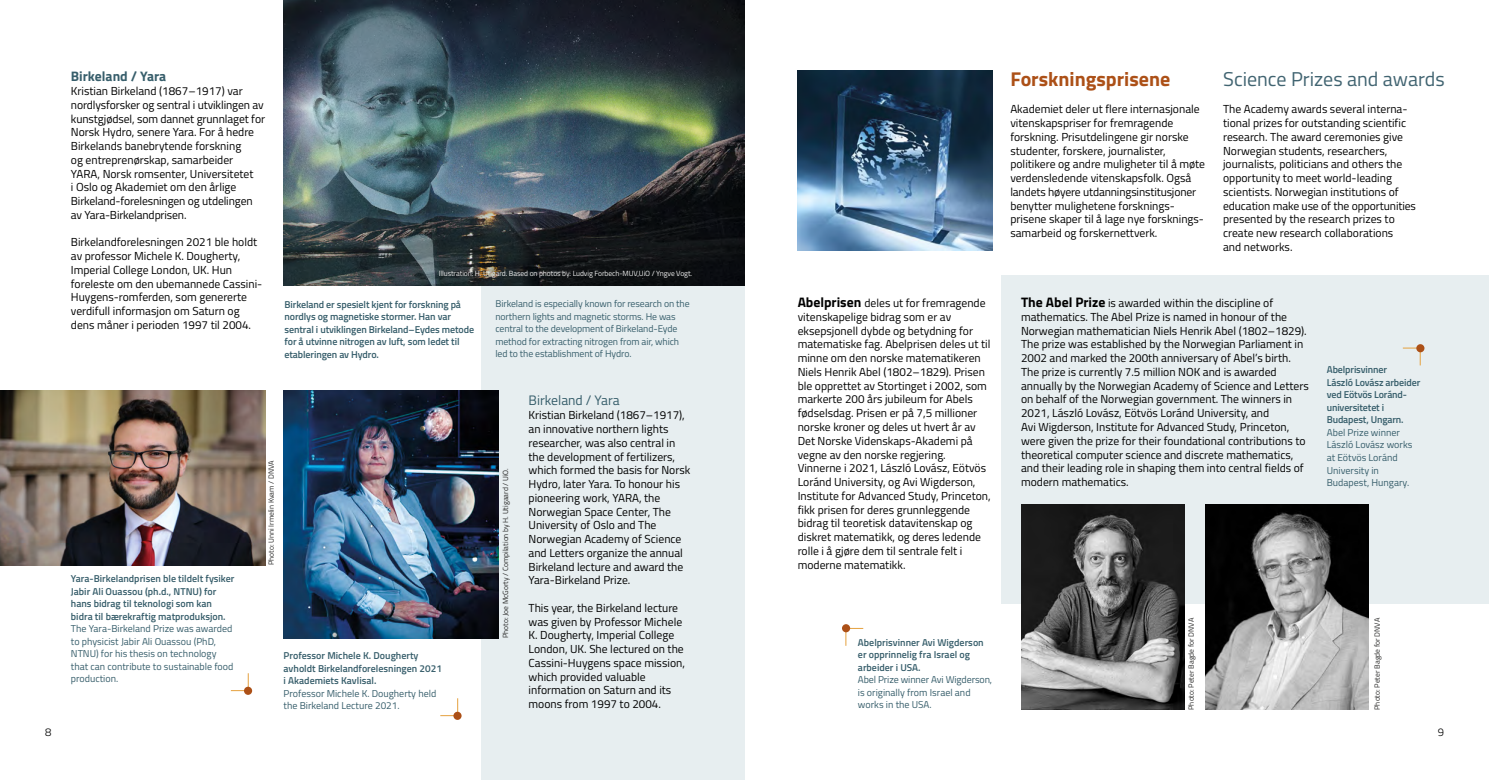
<style>
.page{position:relative;width:1489px;height:780px;background:#fff}
.page>*{position:absolute;margin:0;border:0;box-sizing:border-box;transform-origin:0 0}
.t1{font:20px "Titillium";color:#416471}
.t2{font:700 20px "Titillium";color:#ac5017}
.t3{font:700 13.75px "Titillium";color:#375e6b}
.t4{font:13.75px "Titillium";color:#375e6b}
.t5{font:11.62px/13.8px "Titillium";color:#000}
.t6{font:300 11.25px "Titillium";color:#000}
.t7{font:600 10px/12.5px "Titillium";letter-spacing:-.005em;color:#375e6b}
.t8{font:10px/12.5px "Titillium";color:#375e6b}
.t9{font:9.75px/12.5px "Titillium";letter-spacing:-.01em;color:#375e6b}
.t10{font:7.5px "Titillium";color:#282827}
.t11{font:7.5px "Titillium";letter-spacing:-.01em;color:#ededed}
.s1{font-weight:700;font-size:13.75px}
</style>
<div class="page">
<div style="left:1001px;top:275px;width:487px;height:328px;background:#e7eef0"></div>
<div style="left:481px;top:200px;width:263px;height:580px;background:#e7eef0"></div>
<img style="left:283px;top:0;width:461px;height:285px">
<img style="left:283px;top:390px;width:216px;height:248px">
<img style="left:0;top:390px;width:266px;height:175px">
<svg style="left:230px;top:673px;width:19px;height:18px"></svg>
<div style="left:244px;top:686px;width:8px;height:8px;background:#ac5017;border-radius:50%"></div>
<svg style="left:440px;top:698px;width:18px;height:18px"></svg>
<div style="left:453px;top:711px;width:8px;height:8px;background:#ac5017;border-radius:50%"></div>
<svg style="left:845px;top:627px;width:18px;height:19px"></svg>
<div style="left:842px;top:624px;width:8px;height:8px;background:#ac5017;border-radius:50%"></div>
<svg style="left:1402px;top:347px;width:18px;height:19px"></svg>
<div style="left:1416px;top:344px;width:8px;height:8px;background:#ac5017;border-radius:50%"></div>
<img style="left:797px;top:71px;width:195px;height:179px">
<img style="left:1020px;top:504px;width:164px;height:205px">
<img style="left:1204px;top:504px;width:164px;height:205px">
<p class="t3" style="left:71px;top:66px;width:97px">Birkeland / Yara</p>
<p class="t5" style="left:71px;top:83px;width:196px">Kristian Birkeland (1867–1917) var nordlysforsker og sentral i utviklingen av kunstgjødsel, som dannet grunnlaget for Norsk Hydro, senere Yara. For å hedre Birkelands banebrytende forskning<br>og entreprenørskap, samarbeider YARA, Norsk romsenter, Universitetet<br>i Oslo og Akademiet om den årlige Birkeland-forelesningen og utdelingen av Yara-Birkelandprisen.</p>
<p class="t5" style="left:71px;top:235px;width:193px">Birkelandforelesningen 2021 ble holdt av professor Michele K. Dougherty, Imperial College London, UK. Hun foreleste om den ubemannede Cassini-Huygens-romferden, som genererte verdifull informasjon om Saturn og dens måner i perioden 1997 til 2004.</p>
<p class="t7" style="left:71px;top:572px;width:165px">Yara-Birkelandprisen ble tildelt fysiker Jabir Ali Ouassou (ph.d., NTNU) for hans bidrag til teknologi som kan bidra til bærekraftig matproduksjon.</p>
<p class="t8" style="left:71px;top:622px;width:164px">The Yara-Birkeland Prize was awarded to physicist Jabir Ali Ouassou (PhD,<br>NTNU) for his thesis on technology that can contribute to sustainable food production.</p>
<p class="t10" style="left:266px;top:565px;width:106px;rotate:-90deg">Photo: Unni Irmelin Kvam / DNVA</p>
<p class="t11" style="left:438px;top:268px;width:255px">Illustration: H. Utigard. Based on photos by: Ludvig Forbech-MUV,UiO / Yngve Vogt.</p>
<p class="t7" style="left:284px;top:297px;width:191px">Birkeland er spesielt kjent for forskning på nordlys og magnetiske stormer. Han var sentral i utviklingen Birkeland–Eydes metode for å utvinne nitrogen av luft, som ledet til etableringen av Hydro.</p>
<p class="t9" style="left:495px;top:297px;width:196px">Birkeland is especially known for research on the northern lights and magnetic storms. He was central to the development of Birkeland-Eyde method for extracting nitrogen from air, which led to the establishment of Hydro.</p>
<p class="t4" style="left:528px;top:390px;width:93px">Birkeland / Yara</p>
<p class="t5" style="left:528px;top:407px;width:163px">Kristian Birkeland (1867–1917), an innovative northern lights researcher, was also central in the development of fertilizers, which formed the basis for Norsk<br>Hydro, later Yara. To honour his pioneering work, YARA, the<br>Norwegian Space Center, The<br>University of Oslo and The<br>Norwegian Academy of Science and Letters organize the annual<br>Birkeland lecture and award the<br>Yara-Birkeland Prize.</p>
<p class="t5" style="left:528px;top:600px;width:158px">This year, the Birkeland lecture was given by Professor Michele<br>K. Dougherty, Imperial College<br>London, UK. She lectured on the<br>Cassini-Huygens space mission, which provided valuable information on Saturn and its moons from 1997 to 2004.</p>
<p class="t10" style="left:500px;top:638px;width:172px;rotate:-90deg">Photo: Joe McGorty / Compilation by H. Utigaard / UiO.</p>
<p class="t7" style="left:283px;top:648px;width:160px">Professor Michele K. Dougherty avholdt Birkelandforelesningen 2021 i Akademiets Kavlisal.</p>
<p class="t8" style="left:283px;top:686px;width:154px">Professor Michele K. Dougherty held the Birkeland Lecture 2021.</p>
<p class="t5" style="left:797px;top:295px;width:195px"><span class="s1">Abelprisen</span> deles ut for fremragende vitenskapelige bidrag som er av eksepsjonell dybde og betydning for matematiske fag. Abelprisen deles ut til minne om den norske matematikeren Niels Henrik Abel (1802–1829). Prisen ble opprettet av Stortinget i 2002, som markerte 200 års jubileum for Abels fødselsdag. Prisen er på 7,5 millioner norske kroner og deles ut hvert år av Det Norske Videnskaps-Akademi på vegne av den norske regjering.<br>Vinnerne i 2021, László Lovász, Eötvös Loránd University, og Avi Wigderson, Institute for Advanced Study, Princeton, fikk prisen for deres grunnleggende bidrag til teoretisk datavitenskap og diskret matematikk, og deres ledende rolle i å gjøre dem til sentrale felt i moderne matematikk.</p>
<h1 class="t2" style="left:1010px;top:64px;width:161px">Forskningsprisene</h1>
<h1 class="t1" style="left:1223px;top:64px;width:223px">Science Prizes and awards</h1>
<p class="t5" style="left:1010px;top:102px;width:196px">Akademiet deler ut flere internasjonale vitenskapspriser for fremragende forskning. Prisutdelingene gir norske studenter, forskere, journalister, politikere og andre muligheter til å møte verdensledende vitenskapsfolk. Også landets høyere utdanningsinstitusjoner benytter mulighetene forsknings&shy;prisene skaper til å lage nye forsknings&shy;samarbeid og forskernettverk.</p>
<p class="t5" style="left:1222px;top:102px;width:194px">The Academy awards several interna&shy;tional prizes for outstanding scientific research. The award ceremonies give Norwegian students, researchers, journalists, politicians and others the opportunity to meet world-leading scientists. Norwegian institutions of education make use of the opportunities presented by the research prizes to create new research collaborations<br>and networks.</p>
<p class="t5" style="left:1020px;top:295px;width:289px"><span class="s1">The Abel Prize</span> is awarded within the discipline of mathematics. The Abel Prize is named in honour of the Norwegian mathematician Niels Henrik Abel (1802–1829).<br>The prize was established by the Norwegian Parliament in 2002 and marked the 200th anniversary of Abel’s birth.<br>The prize is currently 7.5 million NOK and is awarded annually by the Norwegian Academy of Science and Letters on behalf of the Norwegian government. The winners in 2021, László Lovász, Eötvös Loránd University, and<br>Avi Wigderson, Institute for Advanced Study, Princeton, were given the prize for their foundational contributions to theoretical computer science and discrete mathematics, and their leading role in shaping them into central fields of modern mathematics.</p>
<p class="t7" style="left:1326px;top:363px;width:95px">Abelprisvinner<br>László Lovász arbeider ved Eötvös Loránd&shy;universitetet i<br>Budapest, Ungarn.</p>
<p class="t8" style="left:1326px;top:425px;width:87px">Abel Prize winner<br>László Lovász works at Eötvös Loránd<br>University in<br>Budapest, Hungary.</p>
<p class="t7" style="left:857px;top:635px;width:127px">Abelprisvinner Avi Wigderson er opprinnelig fra Israel og arbeider i USA.</p>
<p class="t8" style="left:857px;top:673px;width:136px">Abel Prize winner Avi Wigderson, is originally from Israel and works in the USA.</p>
<p class="t10" style="left:1185px;top:710px;width:93px;rotate:-90deg">Photo: Peter Bagde for DNVA</p>
<p class="t10" style="left:1371px;top:710px;width:93px;rotate:-90deg">Photo: Peter Bagde for DNVA</p>
<p class="t6" style="left:45px;top:723px;width:8px">8</p>
<p class="t6" style="left:1437px;top:723px;width:8px">9</p>
</div>
